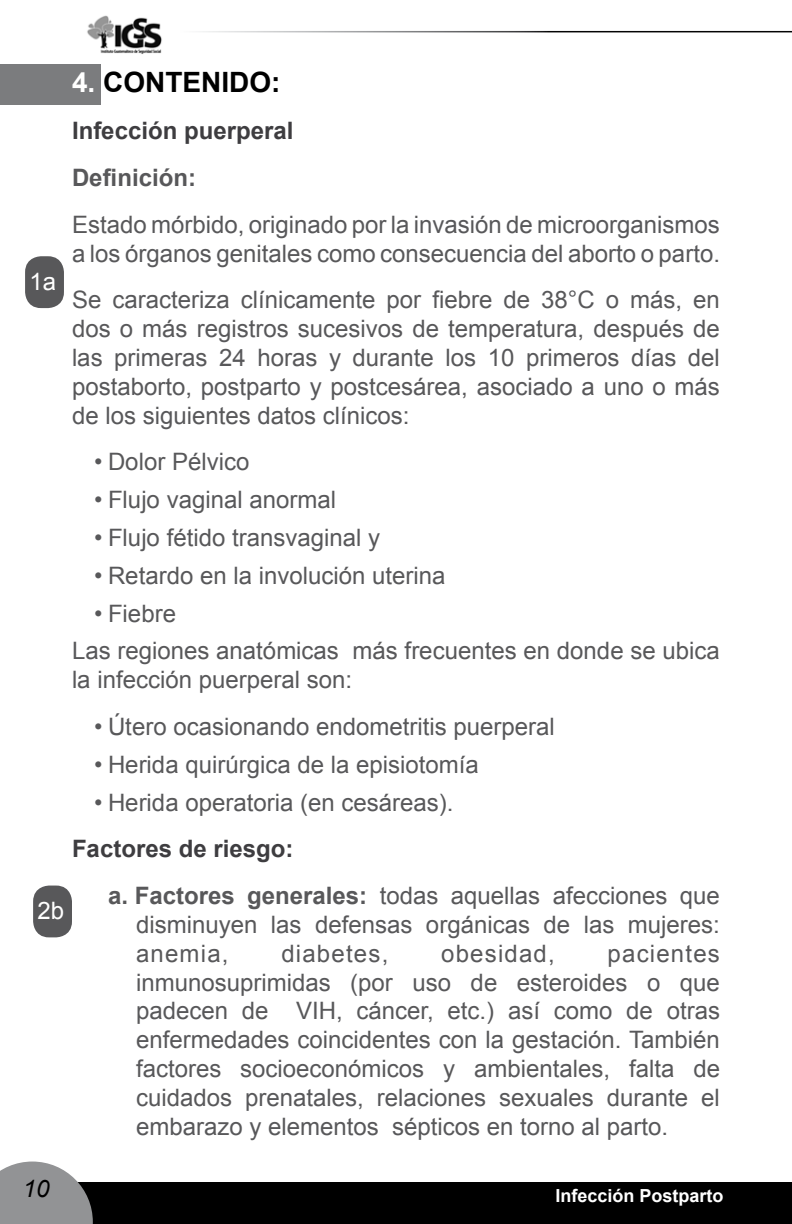
<style>
.page{position:relative;width:792px;height:1224px;background:#fff}
.page>*{position:absolute;margin:0;border:0;box-sizing:border-box;transform-origin:0 0}
.t1{font:700 28px "Arial";color:#000}
.t2{font:24px/28.8px "Arial";color:#58585a}
.t3{font:700 24px "Arial";color:#3e3d40}
.t4{font:24px "Arial";letter-spacing:.05em;color:#58585a}
.t5{font:700 24px "Arial";color:#58585a}
.t6{font:24px "Arial";color:#fff}
.t7{font:italic 24px "Arial";color:#000}
.t8{font:700 18px "Arial";color:#fff}
.s1{color:#fff}
.s2{font-weight:700;color:#3e3d40}
.s3{font-weight:700}
</style>
<div class="page">
<div style="left:0;top:1182px;width:792px;height:42px;background:#000"></div>
<img style="left:87px;top:15px;width:75px;height:39px">
<svg style="left:0;top:1162px;width:93px;height:62px;background:#999a9b"></svg>
<div style="left:0;top:65px;width:101px;height:40px;background:#7b7c7e"></div>
<div style="left:25px;top:256px;width:39px;height:52px;background:#58585a;border-radius:16px"></div>
<div style="left:33px;top:886px;width:39px;height:51px;background:#58585a;border-radius:16px"></div>
<p class="t6" style="left:29px;top:265px;width:28px">1a</p>
<p class="t6" style="left:37px;top:895px;width:28px">2b</p>
<p class="t1" style="left:72px;top:64px;width:210px"><span class="s1">4.</span> CONTENIDO:</p>
<p class="t3" style="left:72px;top:115px;width:223px">Infección puerperal</p>
<p class="t5" style="left:72px;top:162px;width:126px">Definición:</p>
<p class="t2" style="left:72px;top:210px;width:650px">Estado mórbido, originado por la invasión de microorganismos a los órganos genitales como consecuencia del aborto o parto.</p>
<p class="t2" style="left:72px;top:286px;width:649px;text-align:justify">Se caracteriza clínicamente por fiebre de 38°C o más, en dos o más registros sucesivos de temperatura, después de las primeras 24 horas y durante los 10 primeros días del postaborto, postparto y postcesárea, asociado a uno o más de los siguientes datos clínicos:</p>
<p class="t2" style="left:94px;top:448px;width:157px">• Dolor Pélvico</p>
<p class="t2" style="left:94px;top:486px;width:244px">• Flujo vaginal anormal</p>
<p class="t2" style="left:94px;top:523px;width:288px">• Flujo fétido transvaginal y</p>
<p class="t2" style="left:94px;top:561px;width:353px">• Retardo en la involución uterina</p>
<p class="t2" style="left:72px;top:595px;width:649px;line-height:37.8px;text-indent:22px">• Fiebre<br>Las regiones anatómicas más frecuentes en donde se ubica</p>
<p class="t2" style="left:72px;top:666px;width:282px">la infección puerperal son:</p>
<p class="t2" style="left:94px;top:712px;width:462px">• Útero ocasionando endometritis puerperal</p>
<p class="t2" style="left:94px;top:750px;width:386px">• Herida quirúrgica de la episiotomía</p>
<p class="t2" style="left:94px;top:788px;width:361px">• Herida operatoria (en cesáreas).</p>
<p class="t2" style="left:108px;top:826px;width:613px;line-height:46.8px;text-indent:-36px"><span class="s2">Factores de riesgo:<br></span><span class="s3">a. Factores generales:</span> todas aquellas afecciones que</p>
<p class="t2" style="left:136px;top:910px;width:585px">disminuyen las defensas orgánicas de las mujeres: anemia,</p>
<p class="t2" style="left:136px;top:939px;width:586px;text-align:justify;text-indent:472px">pacientes inmunosuprimidas (por uso de esteroides o que padecen de VIH, cáncer, etc.) así como de otras enfermedades coincidentes con la gestación. También factores socioeconómicos y ambientales, falta de cuidados prenatales, relaciones sexuales durante el embarazo y elementos sépticos en torno al parto.</p>
<p class="t4" style="left:281px;top:938px;width:108px">diabetes,</p>
<p class="t4" style="left:441px;top:938px;width:115px">obesidad,</p>
<p class="t7" style="left:23px;top:1173px;width:28px">10</p>
<p class="t8" style="left:556px;top:1184px;width:170px">Infección Postparto</p>
</div>
